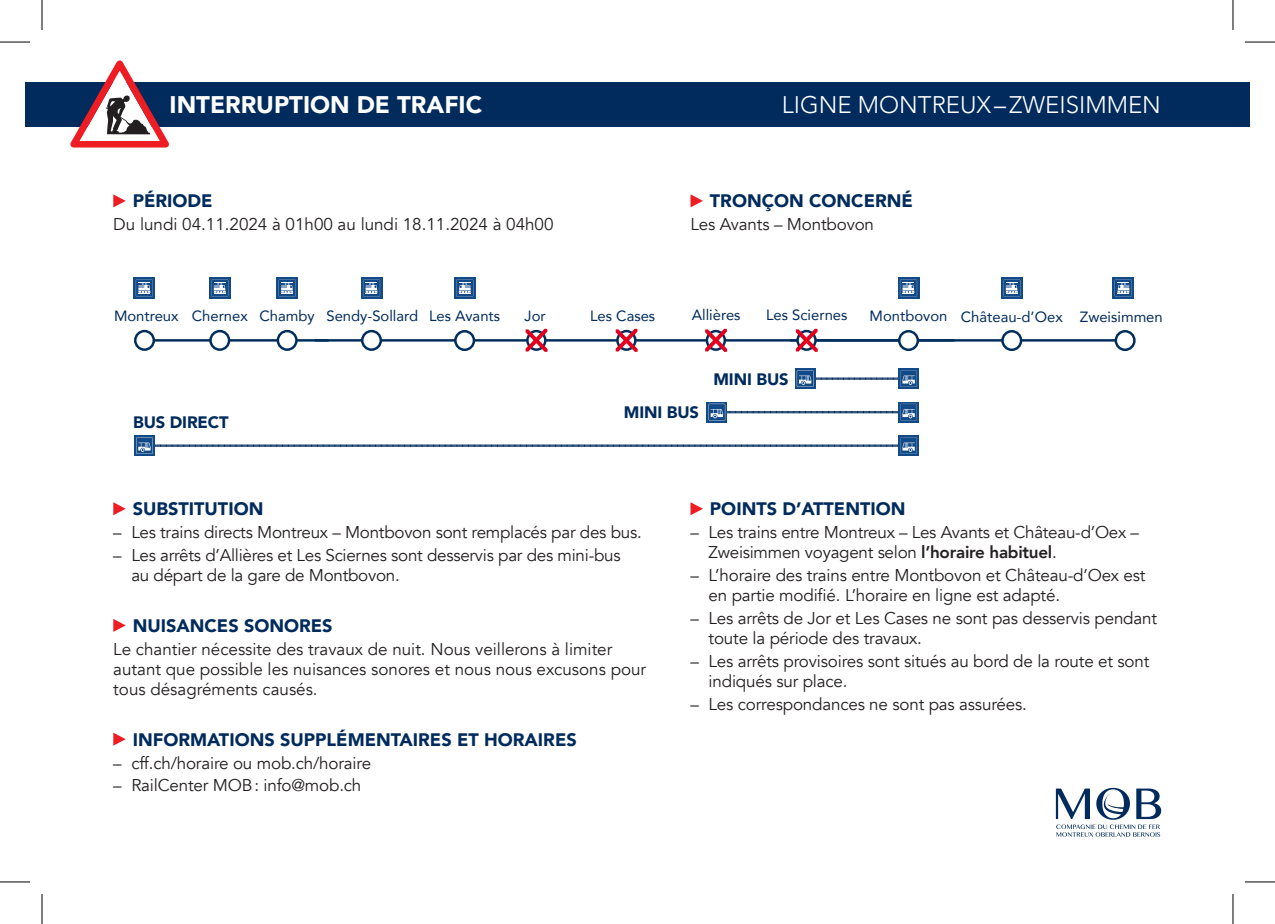
<style>
.page{position:relative;width:1275px;height:924px;background:#fff}
.page>*{position:absolute;margin:0;border:0;box-sizing:border-box;transform-origin:0 0}
.t1{font:300 24px "Avenir";color:#fff}
.t2{font:900 24px "Avenir";color:#fff}
.t3{font:900 18px "Avenir";color:#002b5c}
.t4{font:17px/20px "Avenir";letter-spacing:-.01em;color:#231f20}
.t5{font:900 16.6px "Avenir";letter-spacing:-.01em;color:#002b5c}
.t6{font:14.8px "Avenir";color:#002b5c}
.s1{font-weight:800}
</style>
<div class="page">
<div style="left:25px;top:82px;width:1225px;height:45px;background:#002b5c"></div>
<svg style="left:70px;top:60px;width:99px;height:87px"></svg>
<svg style="left:1056px;top:787px;width:105px;height:49px"></svg>
<hr style="left:315px;top:339px;width:808px;height:2px;background:#002e5c">
<hr style="left:145px;top:339px;width:183px;height:2px;background:#002e5c">
<svg style="left:1115px;top:331px;width:19px;height:19px"></svg>
<div style="left:1114px;top:330px;width:21px;height:21px;border:2px solid #002e5c;border-radius:50%"></div>
<svg style="left:135px;top:330px;width:19px;height:20px"></svg>
<div style="left:134px;top:330px;width:21px;height:21px;border:2px solid #002e5c;border-radius:50%"></div>
<svg style="left:134px;top:277px;width:21px;height:21px"></svg>
<svg style="left:136px;top:279px;width:17px;height:17px"></svg>
<svg style="left:899px;top:331px;width:19px;height:19px"></svg>
<div style="left:898px;top:330px;width:21px;height:21px;border:2px solid #002e5c;border-radius:50%"></div>
<svg style="left:898px;top:277px;width:21px;height:21px"></svg>
<svg style="left:900px;top:279px;width:17px;height:17px"></svg>
<svg style="left:1002px;top:331px;width:19px;height:19px"></svg>
<div style="left:1001px;top:330px;width:21px;height:21px;border:2px solid #002e5c;border-radius:50%"></div>
<svg style="left:705px;top:328px;width:22px;height:24px"></svg>
<svg style="left:615px;top:328px;width:22px;height:24px"></svg>
<svg style="left:455px;top:331px;width:19px;height:19px"></svg>
<div style="left:454px;top:330px;width:21px;height:21px;border:2px solid #002e5c;border-radius:50%"></div>
<svg style="left:454px;top:277px;width:21px;height:21px"></svg>
<svg style="left:456px;top:279px;width:17px;height:17px"></svg>
<svg style="left:525px;top:328px;width:22px;height:24px"></svg>
<svg style="left:1112px;top:277px;width:22px;height:21px"></svg>
<svg style="left:1114px;top:279px;width:18px;height:17px"></svg>
<svg style="left:1001px;top:277px;width:21px;height:21px"></svg>
<svg style="left:1003px;top:279px;width:17px;height:17px"></svg>
<svg style="left:210px;top:330px;width:19px;height:20px"></svg>
<div style="left:209px;top:330px;width:21px;height:21px;border:2px solid #002e5c;border-radius:50%"></div>
<svg style="left:209px;top:277px;width:21px;height:21px"></svg>
<svg style="left:211px;top:279px;width:17px;height:17px"></svg>
<svg style="left:277px;top:330px;width:20px;height:20px"></svg>
<div style="left:277px;top:330px;width:21px;height:21px;border:2px solid #002e5c;border-radius:50%"></div>
<svg style="left:276px;top:277px;width:22px;height:21px"></svg>
<svg style="left:278px;top:279px;width:18px;height:17px"></svg>
<svg style="left:362px;top:330px;width:19px;height:20px"></svg>
<div style="left:361px;top:330px;width:21px;height:21px;border:2px solid #002e5c;border-radius:50%"></div>
<svg style="left:361px;top:277px;width:21px;height:21px"></svg>
<svg style="left:363px;top:279px;width:17px;height:17px"></svg>
<svg style="left:796px;top:328px;width:22px;height:24px"></svg>
<svg style="left:795px;top:368px;width:20px;height:21px"></svg>
<div style="left:898px;top:368px;width:21px;height:21px;background:#124987"></div>
<svg style="left:797px;top:370px;width:120px;height:17px"></svg>
<svg style="left:706px;top:402px;width:21px;height:20px"></svg>
<svg style="left:898px;top:402px;width:21px;height:20px"></svg>
<svg style="left:708px;top:403px;width:209px;height:17px"></svg>
<div style="left:134px;top:435px;width:21px;height:20px;background:#124987"></div>
<div style="left:898px;top:435px;width:21px;height:20px;background:#124987"></div>
<svg style="left:136px;top:437px;width:781px;height:17px"></svg>
<svg style="left:690px;top:502px;width:13px;height:13px"></svg>
<svg style="left:113px;top:502px;width:13px;height:13px"></svg>
<svg style="left:113px;top:619px;width:13px;height:12px"></svg>
<svg style="left:113px;top:732px;width:13px;height:13px"></svg>
<svg style="left:690px;top:194px;width:13px;height:13px"></svg>
<svg style="left:113px;top:194px;width:13px;height:13px"></svg>
<hr style="left:0;top:42px;width:30px;height:1px;background:#000">
<hr style="left:1245px;top:42px;width:30px;height:1px;background:#000">
<hr style="left:0;top:881px;width:30px;height:1px;background:#000">
<hr style="left:1245px;top:881px;width:30px;height:1px;background:#000">
<hr style="left:42px;top:0;width:1px;height:30px;background:#000">
<hr style="left:42px;top:893px;width:1px;height:30px;background:#000">
<hr style="left:1232px;top:0;width:1px;height:30px;background:#000">
<hr style="left:1232px;top:893px;width:1px;height:30px;background:#000">
<h1 class="t2" style="left:170px;top:84px;width:314px">INTERRUPTION DE TRAFIC</h1>
<h1 class="t1" style="left:782px;top:90px;width:381px">LIGNE MONTREUX–ZWEISIMMEN</h1>
<p class="t3" style="left:133px;top:186px;width:81px">PÉRIODE</p>
<p class="t4" style="left:113px;top:214px;width:442px">Du lundi 04.11.2024 à 01h00 au lundi 18.11.2024 à 04h00</p>
<p class="t3" style="left:710px;top:186px;width:204px">TRONÇON CONCERNÉ</p>
<p class="t4" style="left:690px;top:214px;width:185px">Les Avants – Montbovon</p>
<p class="t6" style="left:114px;top:304px;width:387px">Montreux Chernex Chamby Sendy-Sollard Les Avants</p>
<p class="t6" style="left:524px;top:304px;width:23px">Jor</p>
<p class="t6" style="left:590px;top:304px;width:67px">Les Cases</p>
<p class="t6" style="left:691px;top:303px;width:50px">Allières</p>
<p class="t6" style="left:766px;top:303px;width:83px">Les Sciernes</p>
<p class="t6" style="left:869px;top:304px;width:295px">Montbovon Château-d’Oex Zweisimmen</p>
<p class="t5" style="left:133px;top:408px;width:97px">BUS DIRECT</p>
<p class="t5" style="left:624px;top:397px;width:77px">MINI BUS</p>
<p class="t5" style="left:713px;top:364px;width:77px">MINI BUS</p>
<p class="t3" style="left:133px;top:493px;width:132px">SUBSTITUTION</p>
<p class="t4" style="left:113px;top:522px;width:530px">– Les trains directs Montreux – Montbovon sont remplacés par des bus.</p>
<p class="t4" style="left:131px;top:545px;width:491px;text-indent:-18px">– Les arrêts d’Allières et Les Sciernes sont desservis par des mini-bus au départ de la gare de Montbovon.</p>
<p class="t3" style="left:133px;top:610px;width:201px">NUISANCES SONORES</p>
<p class="t4" style="left:113px;top:639px;width:534px">Le chantier nécessite des travaux de nuit. Nous veillerons à limiter autant que possible les nuisances sonores et nous nous excusons pour tous désagréments causés.</p>
<p class="t3" style="left:133px;top:723px;width:445px">INFORMATIONS SUPPLÉMENTAIRES ET HORAIRES</p>
<p class="t4" style="left:113px;top:752px;width:259px">– cff.ch/horaire ou mob.ch/horaire</p>
<p class="t4" style="left:113px;top:775px;width:250px">– RailCenter MOB: info@mob.ch</p>
<p class="t3" style="left:710px;top:493px;width:197px">POINTS D’ATTENTION</p>
<p class="t4" style="left:708px;top:522px;width:432px;text-indent:-18px">– Les trains entre Montreux – Les Avants et Château-d’Oex –<br>Zweisimmen voyagent selon <span class="s1">l’horaire habituel</span>.</p>
<p class="t4" style="left:708px;top:565px;width:438px;text-indent:-18px">– L’horaire des trains entre Montbovon et Château-d’Oex est en partie modifié. L’horaire en ligne est adapté.</p>
<p class="t4" style="left:708px;top:608px;width:450px;text-indent:-18px">– Les arrêts de Jor et Les Cases ne sont pas desservis pendant toute la période des travaux.</p>
<p class="t4" style="left:708px;top:651px;width:442px;text-indent:-18px">– Les arrêts provisoires sont situés au bord de la route et sont indiqués sur place.</p>
<p class="t4" style="left:690px;top:693px;width:338px">– Les correspondances ne sont pas assurées.</p>
</div>
